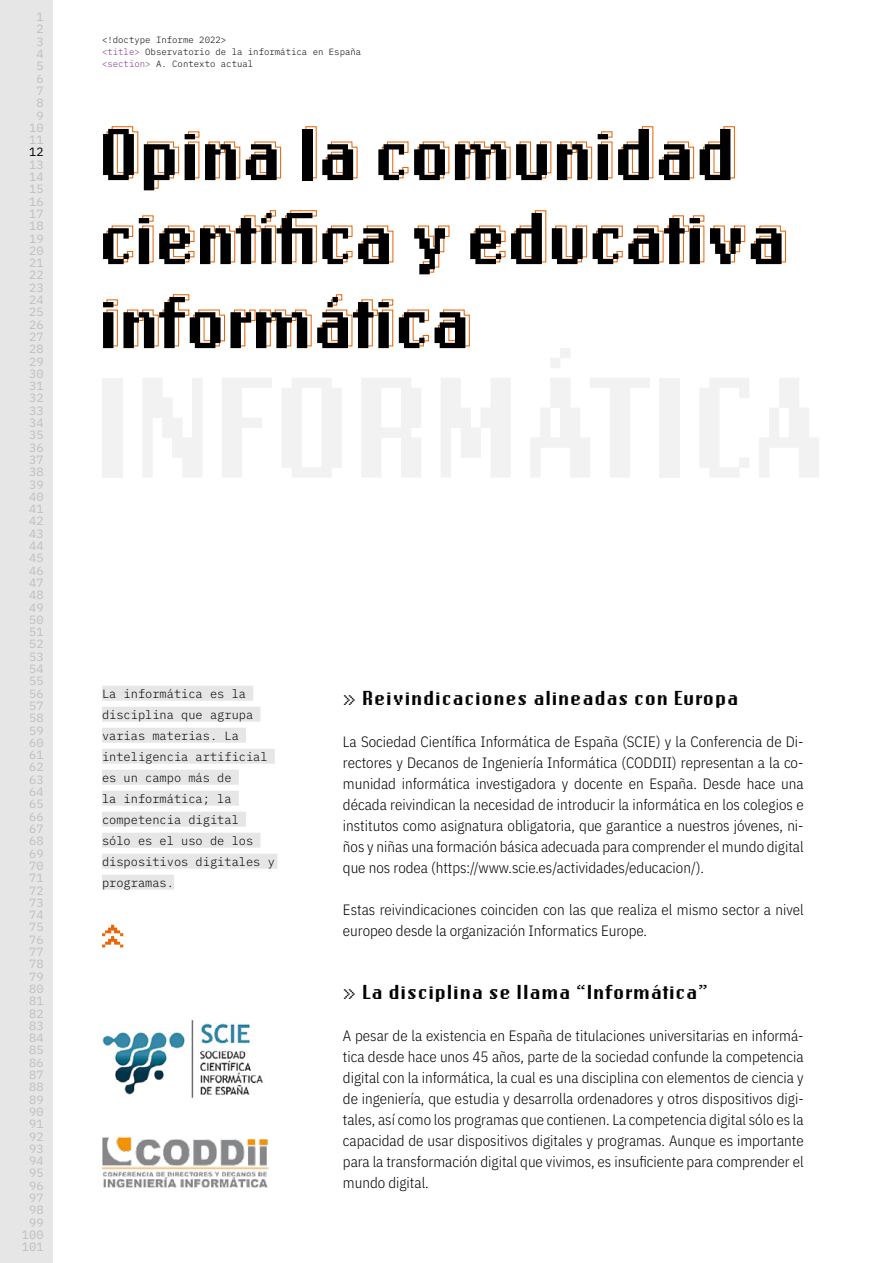
<style>
.page{position:relative;width:893px;height:1263px;background:#fff}
.page>*{position:absolute;margin:0;border:0;box-sizing:border-box;transform-origin:0 0}
.t1{font:700 76.5px/84px "Lo Res 15 OT";color:#000}
.t2{font:700 21px "Lo Res 15 OT";letter-spacing:.04em;color:#000}
.t3{font:300 15px/21px "IBM Plex Sans Cond";color:#000;text-align:justify}
.t4{font:12px/12.3px "IBM Plex Mono";color:#bfbfbf;text-align:center}
.t5{font:300 12px/21px "IBM Plex Mono";color:#000}
.t6{font:12px "IBM Plex Mono";color:#000}
.t7{font:300 9px/12px "IBM Plex Mono";color:#000}
.s1{color:#7b2e88}
</style>
<div class="page">
<div style="left:102px;top:686px;width:151px;height:15px;background:#e6e6e6"></div>
<div style="left:102px;top:707px;width:158px;height:15px;background:#e6e6e6"></div>
<div style="left:102px;top:728px;width:144px;height:15px;background:#e6e6e6"></div>
<div style="left:102px;top:749px;width:173px;height:15px;background:#e6e6e6"></div>
<div style="left:102px;top:770px;width:137px;height:15px;background:#e6e6e6"></div>
<div style="left:102px;top:791px;width:137px;height:15px;background:#e6e6e6"></div>
<div style="left:102px;top:812px;width:144px;height:15px;background:#e6e6e6"></div>
<div style="left:102px;top:833px;width:158px;height:15px;background:#e6e6e6"></div>
<div style="left:102px;top:854px;width:175px;height:15px;background:#e6e6e6"></div>
<div style="left:102px;top:875px;width:72px;height:15px;background:#e6e6e6"></div>
<svg style="left:102px;top:925px;width:21px;height:22px"></svg>
<img style="left:102px;top:1020px;width:161px;height:79px">
<img style="left:101px;top:1137px;width:168px;height:51px">
<div style="left:0;top:0;width:53px;height:1263px;background:#e6e6e6"></div>
<p class="t4" style="left:29px;top:10px;width:16px">1<br>2<br>3<br>4<br>5<br>6<br>7<br>8<br>9<br>10<br>11</p>
<p class="t6" style="left:29px;top:143px;width:16px">12</p>
<p class="t4" style="left:22px;top:157px;width:23px;text-align:right">13<br>14<br>15<br>16<br>17<br>18<br>19<br>20<br>21<br>22<br>23<br>24<br>25<br>26<br>27<br>28<br>29<br>30<br>31<br>32<br>33<br>34<br>35<br>36<br>37<br>38<br>39<br>40<br>41<br>42<br>43<br>44<br>45<br>46<br>47<br>48<br>49<br>50<br>51<br>52<br>53<br>54<br>55<br>56<br>57<br>58<br>59<br>60<br>61<br>62<br>63<br>64<br>65<br>66<br>67<br>68<br>69<br>70<br>71<br>72<br>73<br>74<br>75<br>76<br>77<br>78<br>79<br>80<br>81<br>82<br>83<br>84<br>85<br>86<br>87<br>88<br>89<br>90<br>91<br>92<br>93<br>94<br>95<br>96<br>97<br>98<br>99<br>100<br>101</p>
<p class="t7" style="left:102px;top:33px;width:261px">&lt;!doctype Informe 2022&gt;<br><span class="s1">&lt;title&gt;</span> Observatorio de la informática en España <span class="s1">&lt;section&gt;</span> A. Contexto actual</p>
<h1 class="t1" style="left:98px;top:110px;width:690px">Opina la comunidad científica y educativa informática</h1>
<p class="t5" style="left:102px;top:682px;width:174px">La informática es la disciplina que agrupa varias materias. La inteligencia artificial es un campo más de<br>la informática; la competencia digital<br>sólo es el uso de los dispositivos digitales y programas.</p>
<h2 class="t2" style="left:343px;top:685px;width:397px">&gt;&gt; Reivindicaciones alineadas con Europa</h2>
<p class="t3" style="left:343px;top:730px;width:462px">La Sociedad Científica Informática de España (SCIE) y la Conferencia de Di&shy;rectores y Decanos de Ingeniería Informática (CODDII) representan a la co&shy;munidad informática investigadora y docente en España. Desde hace una década reivindican la necesidad de introducir la informática en los colegios e institutos como asignatura obligatoria, que garantice a nuestros jóvenes, ni&shy;ños y niñas una formación básica adecuada para comprender el mundo digital que nos rodea (https://www.scie.es/actividades/educacion/).</p>
<p class="t3" style="left:343px;top:898px;width:462px">Estas reivindicaciones coinciden con las que realiza el mismo sector a nivel europeo desde la organización Informatics Europe.</p>
<h2 class="t2" style="left:343px;top:979px;width:367px">&gt;&gt; La disciplina se llama “Informática”</h2>
<p class="t3" style="left:343px;top:1024px;width:462px">A pesar de la existencia en España de titulaciones universitarias en informá&shy;tica desde hace unos 45 años, parte de la sociedad confunde la competencia digital con la informática, la cual es una disciplina con elementos de ciencia y de ingeniería, que estudia y desarrolla ordenadores y otros dispositivos digi&shy;tales, así como los programas que contienen. La competencia digital sólo es la capacidad de usar dispositivos digitales y programas. Aunque es importante para la transformación digital que vivimos, es insuficiente para comprender el mundo digital.</p>
</div>
